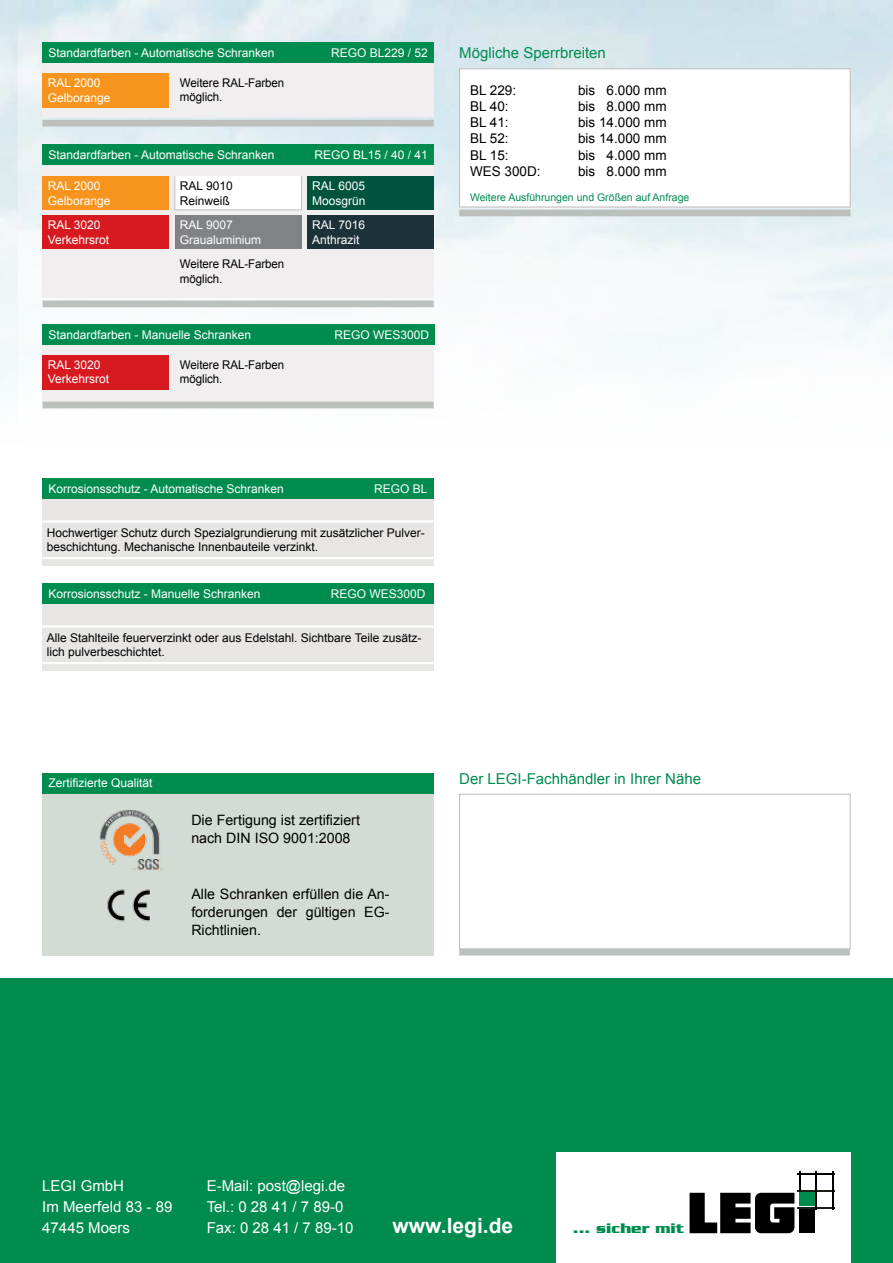
<style>
.page{position:relative;width:893px;height:1263px;background:#fff}
.page>*{position:absolute;margin:0;border:0;box-sizing:border-box;transform-origin:0 0}
.t1{font:700 21px "Arial";color:#fff}
.t2{font:15px/21px "Arial";color:#fff}
.t3{font:15px "Arial";color:#008c4f}
.t4{font:700 15px "Serpentine";color:#008c4f}
.t5{font:14.25px/18px "Arial";color:#000}
.t6{font:13.5px "Arial";color:#000}
.t7{font:12px/14.4px "Arial";color:#fff}
.t8{font:12px/14.2px "Arial";color:#000}
.t9{font:12px/14.2px "Arial";color:#000;scale:.96 1}
.t10{font:10.5px "Arial";color:#008c4f}
</style>
<div class="page">
<img style="left:17px;top:0;width:876px;height:409px">
<div style="left:0;top:978px;width:893px;height:285px;background:#008c4f"></div>
<div style="left:556px;top:1152px;width:294px;height:111px;background:#fff"></div>
<div style="left:799px;top:1207px;width:15px;height:26px;background:#000"></div>
<hr style="left:798px;top:1207px;width:37px;height:1px;background:#1f1b17">
<hr style="left:798px;top:1190px;width:37px;height:1px;background:#1f1b17">
<svg style="left:690px;top:1172px;width:111px;height:61px"></svg>
<hr style="left:798px;top:1173px;width:37px;height:1px;background:#000">
<hr style="left:816px;top:1172px;width:1px;height:38px;background:#000">
<hr style="left:832px;top:1172px;width:2px;height:38px;background:#000">
<div style="left:799px;top:1193px;width:15px;height:13px;background:#008c4f"></div>
<div style="left:43px;top:773px;width:391px;height:182px;background:#d3dcd4"></div>
<div style="left:43px;top:773px;width:391px;height:20px;background:#008c4f"></div>
<div style="left:459px;top:794px;width:391px;height:155px;border:1px solid #bfbcb8"></div>
<div style="left:459px;top:949px;width:391px;height:6px;background:#bcc0bc"></div>
<div style="left:43px;top:324px;width:391px;height:79px;background:#f0eeee"></div>
<div style="left:43px;top:324px;width:392px;height:21px;background:#008c4f"></div>
<div style="left:43px;top:355px;width:126px;height:34px;background:#d71920"></div>
<div style="left:43px;top:402px;width:391px;height:6px;background:#bcc0bc"></div>
<div style="left:43px;top:43px;width:391px;height:74px;background:#f0eeee"></div>
<div style="left:43px;top:43px;width:391px;height:20px;background:#008c4f"></div>
<div style="left:43px;top:73px;width:126px;height:35px;background:#f7941e"></div>
<div style="left:43px;top:120px;width:391px;height:7px;background:#bcc0bc"></div>
<div style="left:43px;top:145px;width:391px;height:153px;background:#f0eeee"></div>
<div style="left:43px;top:145px;width:391px;height:20px;background:#008c4f"></div>
<div style="left:43px;top:176px;width:126px;height:34px;background:#f7941e"></div>
<div style="left:175px;top:176px;width:126px;height:34px;background:#fff"></div>
<div style="left:307px;top:176px;width:127px;height:34px;background:#00543d"></div>
<div style="left:43px;top:216px;width:126px;height:33px;background:#d71920"></div>
<div style="left:175px;top:216px;width:126px;height:33px;background:#808285"></div>
<div style="left:307px;top:216px;width:127px;height:33px;background:#1c3238"></div>
<hr style="left:174px;top:176px;width:1px;height:33px;background:#bcbec0">
<hr style="left:301px;top:176px;width:1px;height:33px;background:#bcbec0">
<hr style="left:174px;top:209px;width:128px;height:1px;background:#bcbec0">
<div style="left:43px;top:300px;width:391px;height:7px;background:#bcc0bc"></div>
<img style="left:99px;top:809px;width:64px;height:62px">
<img style="left:107px;top:889px;width:43px;height:33px">
<div style="left:459px;top:68px;width:391px;height:139px;background:#fff;border:1px solid #bfbcb8"></div>
<div style="left:459px;top:210px;width:391px;height:6px;background:#bcc0bc"></div>
<div style="left:43px;top:583px;width:391px;height:88px;background:#e7e6e5"></div>
<div style="left:43px;top:583px;width:391px;height:21px;background:#008c4f"></div>
<hr style="left:43px;top:662px;width:57px;height:2px;background:#fff">
<hr style="left:100px;top:662px;width:334px;height:2px;background:#fff">
<hr style="left:43px;top:625px;width:57px;height:3px;background:#fff">
<hr style="left:100px;top:625px;width:334px;height:3px;background:#fff">
<div style="left:43px;top:478px;width:391px;height:88px;background:#e7e6e5"></div>
<div style="left:43px;top:478px;width:391px;height:21px;background:#008c4f"></div>
<hr style="left:43px;top:557px;width:57px;height:2px;background:#fff">
<hr style="left:100px;top:557px;width:334px;height:2px;background:#fff">
<hr style="left:43px;top:520px;width:57px;height:3px;background:#fff">
<hr style="left:100px;top:520px;width:334px;height:3px;background:#fff">
<p class="t7" style="left:49px;top:46px;width:228px">Standardfarben - Automatische Schranken</p>
<p class="t7" style="left:331px;top:46px;width:98px">REGO BL229 / 52</p>
<p class="t7" style="left:48px;top:76px;width:64px">RAL 2000<br>Gelborange</p>
<p class="t9" style="left:180px;top:76px;width:110px">Weitere RAL-Farben möglich.</p>
<p class="t7" style="left:49px;top:148px;width:228px">Standardfarben - Automatische Schranken</p>
<p class="t7" style="left:314px;top:148px;width:115px">REGO BL15 / 40 / 41</p>
<p class="t7" style="left:48px;top:179px;width:64px">RAL 2000<br>Gelborange</p>
<p class="t8" style="left:180px;top:179px;width:54px">RAL 9010<br>Reinweiß</p>
<p class="t7" style="left:312px;top:179px;width:55px">RAL 6005<br>Moosgrün</p>
<p class="t7" style="left:48px;top:218px;width:63px">RAL 3020<br>Verkehrsrot</p>
<p class="t7" style="left:180px;top:218px;width:83px">RAL 9007<br>Graualuminium</p>
<p class="t7" style="left:312px;top:218px;width:54px">RAL 7016<br>Anthrazit</p>
<p class="t9" style="left:180px;top:257px;width:110px">Weitere RAL-Farben möglich.</p>
<p class="t7" style="left:49px;top:328px;width:204px">Standardfarben - Manuelle Schranken</p>
<p class="t7" style="left:334px;top:328px;width:96px">REGO WES300D</p>
<p class="t7" style="left:48px;top:358px;width:63px">RAL 3020<br>Verkehrsrot</p>
<p class="t9" style="left:180px;top:358px;width:110px">Weitere RAL-Farben möglich.</p>
<p class="t3" style="left:459px;top:43px;width:148px">Mögliche Sperrbreiten</p>
<p class="t6" style="left:470px;top:81px;width:48px">BL 229:</p>
<p class="t6" style="left:578px;top:81px;width:90px">bis 6.000 mm</p>
<p class="t6" style="left:470px;top:97px;width:40px">BL 40:</p>
<p class="t6" style="left:578px;top:97px;width:90px">bis 8.000 mm</p>
<p class="t6" style="left:470px;top:114px;width:40px">BL 41:</p>
<p class="t6" style="left:578px;top:114px;width:90px">bis 14.000 mm</p>
<p class="t6" style="left:470px;top:130px;width:40px">BL 52:</p>
<p class="t6" style="left:578px;top:130px;width:90px">bis 14.000 mm</p>
<p class="t6" style="left:470px;top:146px;width:40px">BL 15:</p>
<p class="t6" style="left:578px;top:146px;width:90px">bis 4.000 mm</p>
<p class="t6" style="left:470px;top:162px;width:72px">WES 300D:</p>
<p class="t6" style="left:578px;top:162px;width:90px">bis 8.000 mm</p>
<p class="t10" style="left:470px;top:190px;width:221px">Weitere Ausführungen und Größen auf Anfrage</p>
<p class="t7" style="left:49px;top:482px;width:237px">Korrosionsschutz - Automatische Schranken</p>
<p class="t7" style="left:374px;top:482px;width:55px">REGO BL</p>
<p class="t8" style="left:47px;top:526px;width:380px">Hochwertiger Schutz durch Spezialgrundierung mit zusätzlicher Pulver&shy;beschichtung. Mechanische Innenbauteile verzinkt.</p>
<p class="t7" style="left:49px;top:587px;width:214px">Korrosionsschutz - Manuelle Schranken</p>
<p class="t7" style="left:331px;top:587px;width:96px">REGO WES300D</p>
<p class="t8" style="left:47px;top:631px;width:376px">Alle Stahlteile feuerverzinkt oder aus Edelstahl. Sichtbare Teile zusätz&shy;lich pulverbeschichtet.</p>
<p class="t7" style="left:49px;top:776px;width:106px">Zertifizierte Qualität</p>
<p class="t3" style="left:459px;top:768px;width:243px">Der LEGI-Fachhändler in Ihrer Nähe</p>
<p class="t5" style="left:191px;top:811px;width:170px">Die Fertigung ist zertifiziert nach DIN ISO 9001:2008</p>
<p class="t5" style="left:191px;top:885px;width:200px;text-align:justify">Alle Schranken erfüllen die An&shy;forderungen der gültigen EG-Richtlinien.</p>
<p class="t2" style="left:42px;top:1175px;width:132px">LEGI GmbH<br>Im Meerfeld 83 - 89<br>47445 Moers</p>
<p class="t2" style="left:207px;top:1175px;width:148px">E-Mail: post@legi.de<br>Tel.: 0 28 41 / 7 89-0<br>Fax: 0 28 41 / 7 89-10</p>
<h1 class="t1" style="left:393px;top:1212px;width:122px">www.legi.de</h1>
<p class="t4" style="left:573px;top:1220px;width:113px">... sicher mit</p>
</div>
